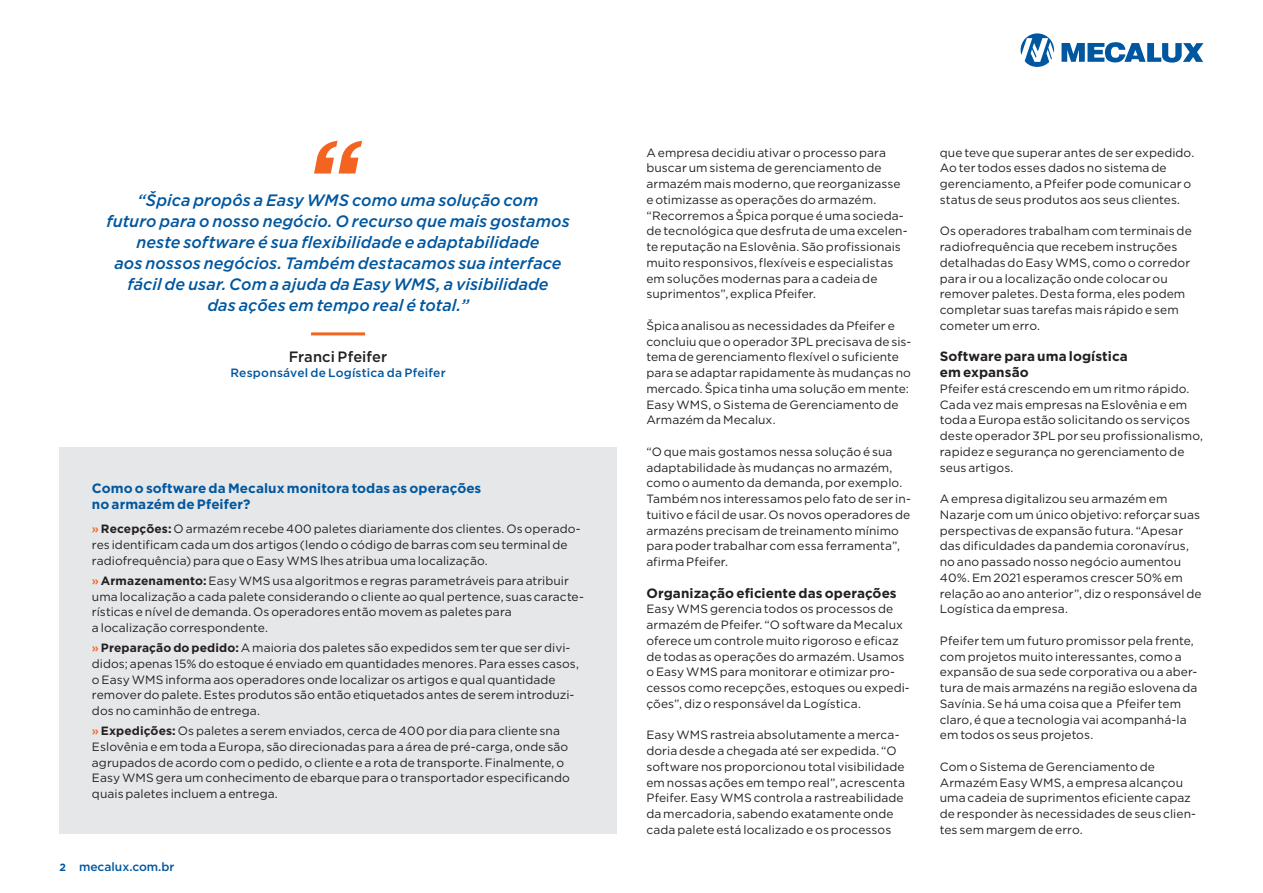
<style>
.page{position:relative;width:1263px;height:893px;background:#fff}
.page>*{position:absolute;margin:0;border:0;box-sizing:border-box;transform-origin:0 0}
.t1{font:italic 500 16.5px/21px "Gotham";letter-spacing:.005em;color:#01579f;text-align:center}
.t2{font:500 15px "Gotham";letter-spacing:.005em;color:#231f20}
.t3{font:700 13.5px/15.8px "Gotham";letter-spacing:.005em;color:#231f20}
.t4{font:700 13.5px/15.8px "Gotham";letter-spacing:.005em;color:#01579f}
.t5{font:12px/15.8px "Gotham";letter-spacing:.005em;color:#231f20}
.t6{font:500 12px "Gotham";letter-spacing:.015em;color:#01579f}
.s1{font-weight:500;color:#f36421}
.s2{font-weight:700}
.s3{font-weight:700;font-size:10.5px}
</style>
<div class="page">
<svg style="left:1020px;top:33px;width:34px;height:34px"></svg>
<svg style="left:1061px;top:42px;width:142px;height:21px"></svg>
<div style="left:60px;top:447px;width:557px;height:386px;background:#e6e7e9"></div>
<hr style="left:311px;top:332px;width:54px;height:3px;background:#f36421">
<svg style="left:314px;top:141px;width:48px;height:33px"></svg>
<p class="t1" style="left:106px;top:189px;width:465px">“Špica propôs a Easy WMS como uma solução com<br>futuro para o nosso negócio. O recurso que mais gostamos neste software é sua flexibilidade e adaptabilidade<br>aos nossos negócios. Também destacamos sua interface fácil de usar. Com a ajuda da Easy WMS, a visibilidade<br>das ações em tempo real é total.”</p>
<p class="t2" style="left:289px;top:347px;width:100px">Franci Pfeifer</p>
<p class="t6" style="left:230px;top:365px;width:217px">Responsável de Logística da Pfeifer</p>
<p class="t4" style="left:92px;top:481px;width:391px">Como o software da Mecalux monitora todas as operações no armazém de Pfeifer?</p>
<p class="t5" style="left:92px;top:521px;width:490px"><span class="s1">»</span> <span class="s2">Recepções:</span> O armazém recebe 400 paletes diariamente dos clientes. Os operado&shy;res identificam cada um dos artigos (lendo o código de barras com seu terminal de radiofrequência) para que o Easy WMS lhes atribua uma localização.</p>
<p class="t5" style="left:92px;top:572px;width:493px"><span class="s1">»</span> <span class="s2">Armazenamento:</span> Easy WMS usa algoritmos e regras parametráveis para atribuir uma localização a cada palete considerando o cliente ao qual pertence, suas caracte&shy;rísticas e nível de demanda. Os operadores então movem as paletes para<br>a localização correspondente.</p>
<p class="t5" style="left:92px;top:640px;width:488px"><span class="s1">»</span> <span class="s2">Preparação do pedido:</span> A maioria dos paletes são expedidos sem ter que ser divi&shy;didos; apenas 15% do estoque é enviado em quantidades menores. Para esses casos, o Easy WMS informa aos operadores onde localizar os artigos e qual quantidade remover do palete. Estes produtos são então etiquetados antes de serem introduzi&shy;dos no caminhão de entrega.</p>
<p class="t5" style="left:92px;top:723px;width:479px"><span class="s1">»</span> <span class="s2">Expedições:</span> Os paletes a serem enviados, cerca de 400 por dia para cliente sna Eslovênia e em toda a Europa, são direcionadas para a área de pré-carga, onde são agrupados de acordo com o pedido, o cliente e a rota de transporte. Finalmente, o Easy WMS gera um conhecimento de ebarque para o transportador especificando quais paletes incluem a entrega.</p>
<p class="t6" style="left:60px;top:859px;width:117px"><span class="s3">2</span> mecalux.com.br</p>
<p class="t5" style="left:646px;top:144px;width:263px">A empresa decidiu ativar o processo para buscar um sistema de gerenciamento de armazém mais moderno, que reorganizasse e otimizasse as operações do armazém. “Recorremos a Špica porque é uma socieda&shy;de tecnológica que desfruta de uma excelen&shy;te reputação na Eslovênia. São profissionais muito responsivos, flexíveis e especialistas em soluções modernas para a cadeia de suprimentos”, explica Pfeifer.</p>
<p class="t5" style="left:646px;top:317px;width:266px">Špica analisou as necessidades da Pfeifer e concluiu que o operador 3PL precisava de sis&shy;tema de gerenciamento flexível o suficiente para se adaptar rapidamente às mudanças no mercado. Špica tinha uma solução em mente:<br>Easy WMS, o Sistema de Gerenciamento de Armazém da Mecalux.</p>
<p class="t5" style="left:646px;top:443px;width:266px">“O que mais gostamos nessa solução é sua adaptabilidade às mudanças no armazém, como o aumento da demanda, por exemplo.<br>Também nos interessamos pelo fato de ser in&shy;tuitivo e fácil de usar. Os novos operadores de armazéns precisam de treinamento mínimo para poder trabalhar com essa ferramenta”, afirma Pfeifer.</p>
<p class="t3" style="left:646px;top:585px;width:252px">Organização eficiente das operações</p>
<p class="t5" style="left:646px;top:601px;width:265px">Easy WMS gerencia todos os processos de armazém de Pfeifer. “O software da Mecalux oferece um controle muito rigoroso e eficaz de todas as operações do armazém. Usamos o Easy WMS para monitorar e otimizar pro&shy;cessos como recepções, estoques ou expedi&shy;ções”, diz o responsável da Logística.</p>
<p class="t5" style="left:646px;top:727px;width:260px">Easy WMS rastreia absolutamente a merca&shy;doria desde a chegada até ser expedida. “O software nos proporcionou total visibilidade em nossas ações em tempo real”, acrescenta Pfeifer. Easy WMS controla a rastreabilidade da mercadoria, sabendo exatamente onde cada palete está localizado e os processos</p>
<p class="t5" style="left:940px;top:144px;width:256px">que teve que superar antes de ser expedido.<br>Ao ter todos esses dados no sistema de gerenciamento, a Pfeifer pode comunicar o status de seus produtos aos seus clientes.</p>
<p class="t5" style="left:940px;top:223px;width:253px">Os operadores trabalham com terminais de radiofrequência que recebem instruções detalhadas do Easy WMS, como o corredor para ir ou a localização onde colocar ou remover paletes. Desta forma, eles podem completar suas tarefas mais rápido e sem cometer um erro.</p>
<p class="t3" style="left:940px;top:349px;width:189px">Software para uma logística em expansão</p>
<p class="t5" style="left:940px;top:380px;width:265px">Pfeifer está crescendo em um ritmo rápido.<br>Cada vez mais empresas na Eslovênia e em toda a Europa estão solicitando os serviços deste operador 3PL por seu profissionalismo, rapidez e segurança no gerenciamento de seus artigos.</p>
<p class="t5" style="left:940px;top:491px;width:263px">A empresa digitalizou seu armazém em Nazarje com um único objetivo: reforçar suas perspectivas de expansão futura. “Apesar das dificuldades da pandemia coronavírus, no ano passado nosso negócio aumentou 40%. Em 2021 esperamos crescer 50% em relação ao ano anterior”, diz o responsável de Logística da empresa.</p>
<p class="t5" style="left:940px;top:632px;width:259px">Pfeifer tem um futuro promissor pela frente, com projetos muito interessantes, como a expansão de sua sede corporativa ou a aber&shy;tura de mais armazéns na região eslovena da Savínia. Se há uma coisa que a Pfeifer tem claro, é que a tecnologia vai acompanhá-la em todos os seus projetos.</p>
<p class="t5" style="left:940px;top:758px;width:258px">Com o Sistema de Gerenciamento de Armazém Easy WMS, a empresa alcançou uma cadeia de suprimentos eficiente capaz de responder às necessidades de seus clien&shy;tes sem margem de erro.</p>
</div>
